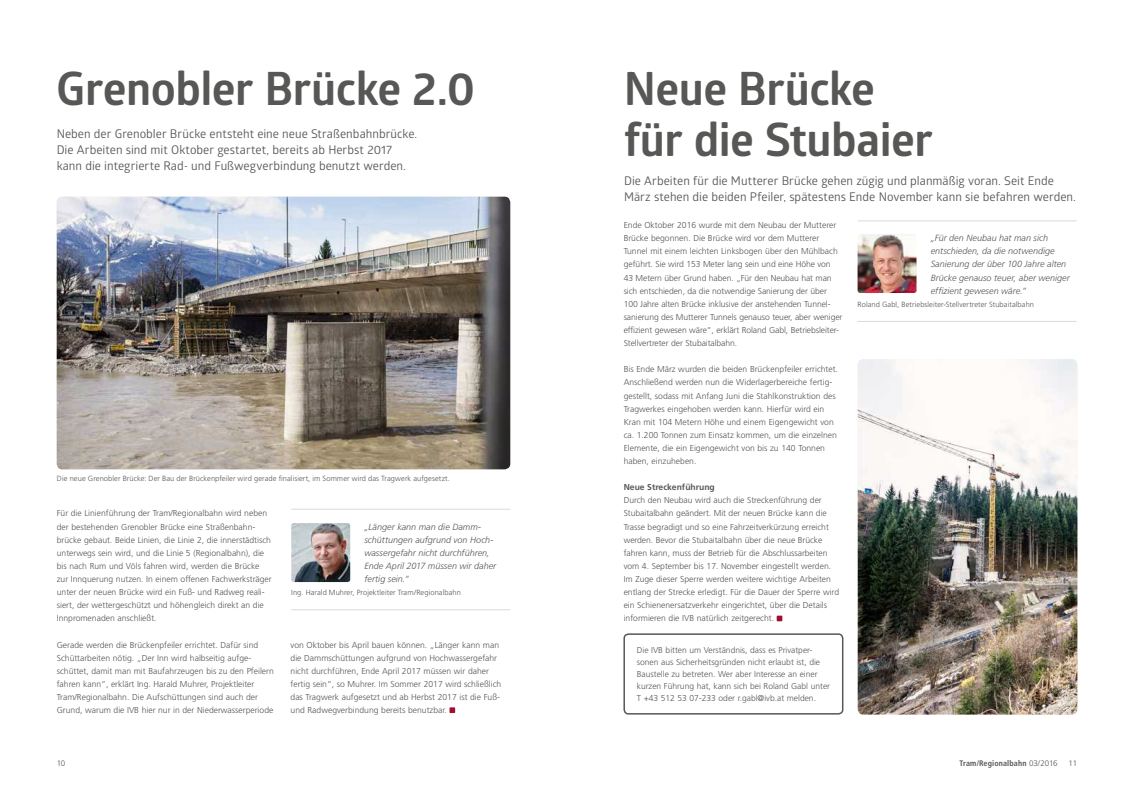
<style>
.page{position:relative;width:1134px;height:794px;background:#fff}
.page>*{position:absolute;margin:0;border:0;box-sizing:border-box;transform-origin:0 0}
.t1{font:700 46px/51px "Glober";letter-spacing:-.01em;color:#575756}
.t2{font:12px/16px "Glober";color:#575756}
.t3{font:italic 300 9px/13.1px "Frutiger LT Std";color:#575756}
.t4{font:300 8.6px/13.1px "Frutiger LT Std";color:#575756}
.t5{font:700 8.6px "Frutiger LT Std";color:#575756}
.t6{font:300 8.5px/12px "Frutiger LT Std";color:#575756}
.t7{font:700 condensed 8px "Frutiger LT Std";letter-spacing:.02em;color:#575756}
.t8{font:300 8px "Frutiger LT Std";color:#575756}
.t9{font:300 7.5px "Frutiger LT Std";letter-spacing:.01em;color:#575756}
.s1{font-weight:300;font-stretch:normal}
</style>
<div class="page">
<svg style="left:777px;top:615px;width:5px;height:6px"></svg>
<svg style="left:449px;top:707px;width:6px;height:6px"></svg>
<div style="left:623px;top:633px;width:220px;height:81px;border:2px solid #575756;border-radius:4px"></div>
<img style="left:857px;top:359px;width:220px;height:355px;border-radius:6px">
<img style="left:57px;top:197px;width:453px;height:272px;border-radius:6px">
<img style="left:57px;top:265px;width:221px;height:98px;border-radius:3px">
<hr style="left:857px;top:220px;width:219px;height:1px;background:#dadada">
<hr style="left:857px;top:321px;width:219px;height:1px;background:#dadada">
<img style="left:857px;top:234px;width:59px;height:59px">
<hr style="left:291px;top:509px;width:219px;height:1px;background:#dadada">
<hr style="left:291px;top:609px;width:219px;height:1px;background:#dadada">
<img style="left:291px;top:523px;width:59px;height:59px">
<h1 class="t1" style="left:56px;top:63px;width:421px">Grenobler Brücke 2.0</h1>
<h1 class="t1" style="left:624px;top:63px;width:310px">Neue Brücke für die Stubaier</h1>
<h2 class="t2" style="left:57px;top:125px;width:362px">Neben der Grenobler Brücke entsteht eine neue Straßenbahnbrücke.<br>Die Arbeiten sind mit Oktober gestartet, bereits ab Herbst 2017 kann die integrierte Rad- und Fußwegverbindung benutzt werden.</h2>
<h2 class="t2" style="left:624px;top:172px;width:453px">Die Arbeiten für die Mutterer Brücke gehen zügig und planmäßig voran. Seit Ende<br>März stehen die beiden Pfeiler, spätestens Ende November kann sie befahren werden.</h2>
<p class="t4" style="left:624px;top:219px;width:220px">Ende Oktober 2016 wurde mit dem Neubau der Mutterer Brücke begonnen. Die Brücke wird vor dem Mutterer Tunnel mit einem leichten Linksbogen über den Mühlbach geführt. Sie wird 153 Meter lang sein und eine Höhe von<br>43 Metern über Grund haben. „Für den Neubau hat man sich entschieden, da die notwendige Sanierung der über 100 Jahre alten Brücke inklusive der anstehenden Tunnel-- sanierung des Mutterer Tunnels genauso teuer, aber weniger effizient gewesen wäre“, erklärt Roland Gabl, Betriebsleiter-Stellvertreter der Stubaitalbahn.</p>
<p class="t4" style="left:624px;top:363px;width:216px">Bis Ende März wurden die beiden Brückenpfeiler errichtet.<br>Anschließend werden nun die Widerlagerbereiche fertig&shy;gestellt, sodass mit Anfang Juni die Stahlkonstruktion des Tragwerkes eingehoben werden kann. Hierfür wird ein Kran mit 104 Metern Höhe und einem Eigengewicht von ca. 1.200 Tonnen zum Einsatz kommen, um die einzelnen Elemente, die ein Eigengewicht von bis zu 140 Tonnen haben, einzuheben.</p>
<p class="t5" style="left:624px;top:482px;width:93px">Neue Streckenführung</p>
<p class="t4" style="left:624px;top:494px;width:217px">Durch den Neubau wird auch die Streckenführung der Stubaitalbahn geändert. Mit der neuen Brücke kann die Trasse begradigt und so eine Fahrzeitverkürzung erreicht werden. Bevor die Stubaitalbahn über die neue Brücke fahren kann, muss der Betrieb für die Abschlussarbeiten vom 4. September bis 17. November eingestellt werden.<br>Im Zuge dieser Sperre werden weitere wichtige Arbeiten entlang der Strecke erledigt. Für die Dauer der Sperre wird ein Schienenersatzverkehr eingerichtet, über die Details informieren die IVB natürlich zeitgerecht.</p>
<p class="t9" style="left:57px;top:474px;width:394px">Die neue Grenobler Brücke: Der Bau der Brückenpfeiler wird gerade finalisiert, im Sommer wird das Tragwerk aufgesetzt.</p>
<p class="t4" style="left:57px;top:507px;width:216px">Für die Linienführung der Tram/Regionalbahn wird neben der bestehenden Grenobler Brücke eine Straßenbahn&shy;brücke gebaut. Beide Linien, die Linie 2, die innerstädtisch unterwegs sein wird, und die Linie 5 (Regionalbahn), die bis nach Rum und Völs fahren wird, werden die Brücke zur Innquerung nutzen. In einem offenen Fachwerksträger unter der neuen Brücke wird ein Fuß- und Radweg reali&shy;siert, der wettergeschützt und höhengleich direkt an die Innpromenaden anschließt.</p>
<p class="t4" style="left:57px;top:638px;width:219px">Gerade werden die Brückenpfeiler errichtet. Dafür sind Schüttarbeiten nötig. „Der Inn wird halbseitig aufge&shy;schüttet, damit man mit Baufahrzeugen bis zu den Pfeilern fahren kann“, erklärt Ing. Harald Muhrer, Projektleiter Tram/Regionalbahn. Die Aufschüttungen sind auch der Grund, warum die IVB hier nur in der Niederwasserperiode</p>
<p class="t3" style="left:364px;top:520px;width:133px">„Länger kann man die Damm&shy;schüttungen aufgrund von Hoch&shy;wassergefahr nicht durchführen,<br>Ende April 2017 müssen wir daher fertig sein.“</p>
<p class="t9" style="left:291px;top:588px;width:171px">Ing. Harald Muhrer, Projektleiter Tram/Regionalbahn</p>
<p class="t4" style="left:291px;top:638px;width:212px">von Oktober bis April bauen können. „Länger kann man die Dammschüttungen aufgrund von Hochwassergefahr nicht durchführen, Ende April 2017 müssen wir daher fertig sein“, so Muhrer. Im Sommer 2017 wird schließlich das Tragwerk aufgesetzt und ab Herbst 2017 ist die Fuß&shy;und Radwegverbindung bereits benutzbar.</p>
<p class="t6" style="left:637px;top:644px;width:195px">Die IVB bitten um Verständnis, dass es Privatper&shy;sonen aus Sicherheitsgründen nicht erlaubt ist, die Baustelle zu betreten. Wer aber Interesse an einer kurzen Führung hat, kann sich bei Roland Gabl unter T +43 512 53 07-233 oder r.gabl@ivb.at melden.</p>
<p class="t3" style="left:931px;top:232px;width:141px">„Für den Neubau hat man sich entschieden, da die notwendige<br>Sanierung der über 100 Jahre alten<br>Brücke genauso teuer, aber weniger effizient gewesen wäre.“</p>
<p class="t9" style="left:857px;top:300px;width:178px">Roland Gabl, Betriebsleiter-Stellvertreter Stubaitalbahn</p>
<p class="t8" style="left:57px;top:758px;width:10px">10</p>
<p class="t7" style="left:959px;top:758px;width:100px">Tram/Regionalbahn <span class="s1">03/2016</span></p>
<p class="t8" style="left:1068px;top:758px;width:10px">11</p>
</div>
